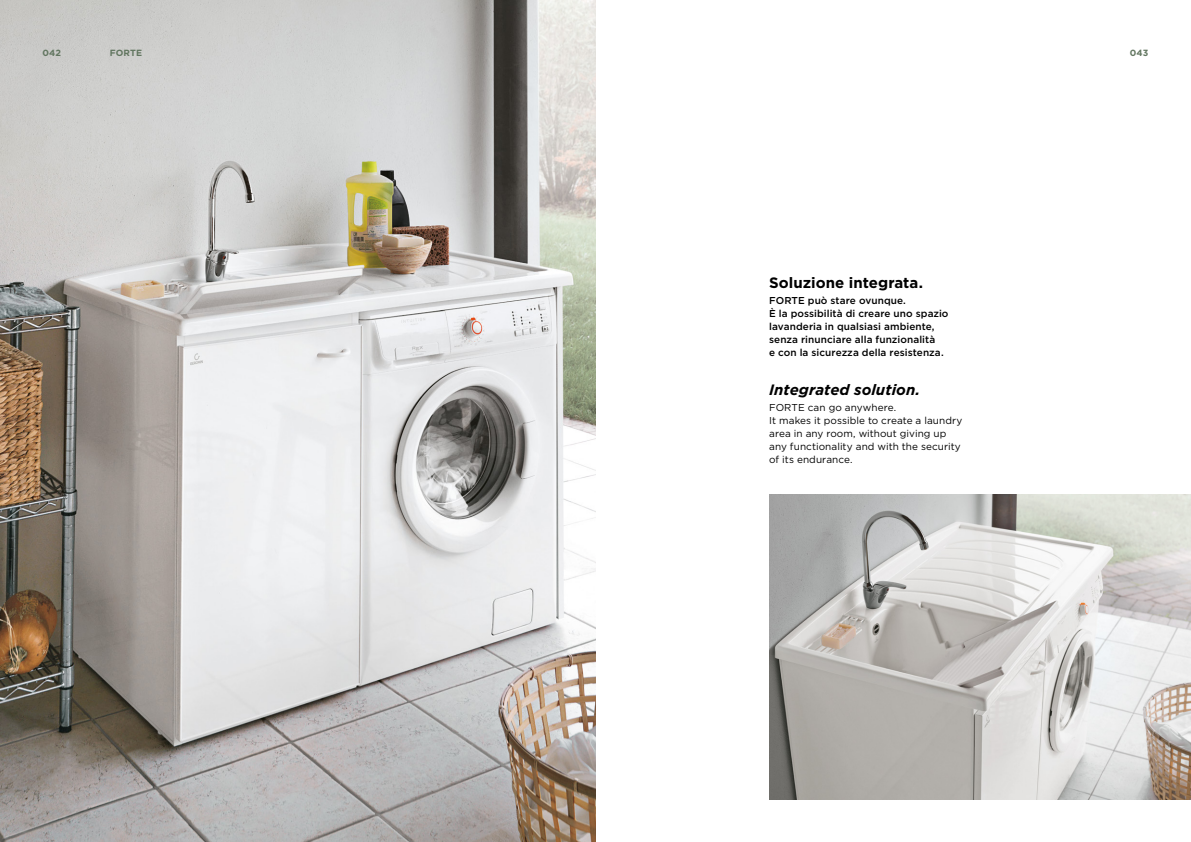
<style>
.page{position:relative;width:1191px;height:842px;background:#fff}
.page>*{position:absolute;margin:0;border:0;box-sizing:border-box;transform-origin:0 0}
.t1{font:700 15px "Gotham";color:#000}
.t2{font:italic 700 15px "Gotham";color:#000}
.t3{font:500 10px/13px "Gotham";letter-spacing:.01em;color:#000}
.t4{font:10px/13px "Gotham";letter-spacing:.005em;color:#000}
.t5{font:700 9px "Gotham";letter-spacing:.01em;color:#627660}
</style>
<div class="page">
<img style="left:0;top:0;width:595px;height:842px">
<img style="left:769px;top:494px;width:422px;height:305px">
<p class="t5" style="left:43px;top:47px;width:20px">042</p>
<p class="t5" style="left:110px;top:47px;width:34px">FORTE</p>
<p class="t5" style="left:1129px;top:47px;width:20px">043</p>
<h1 class="t1" style="left:769px;top:274px;width:155px">Soluzione integrata.</h1>
<p class="t3" style="left:769px;top:294px;width:181px">FORTE può stare ovunque.<br>È la possibilità di creare uno spazio lavanderia in qualsiasi ambiente, senza rinunciare alla funzionalità<br>e con la sicurezza della resistenza.</p>
<h1 class="t2" style="left:769px;top:381px;width:153px">Integrated solution.</h1>
<p class="t4" style="left:769px;top:401px;width:195px">FORTE can go anywhere.<br>It makes it possible to create a laundry area in any room, without giving up any functionality and with the security of its endurance.</p>
</div>
